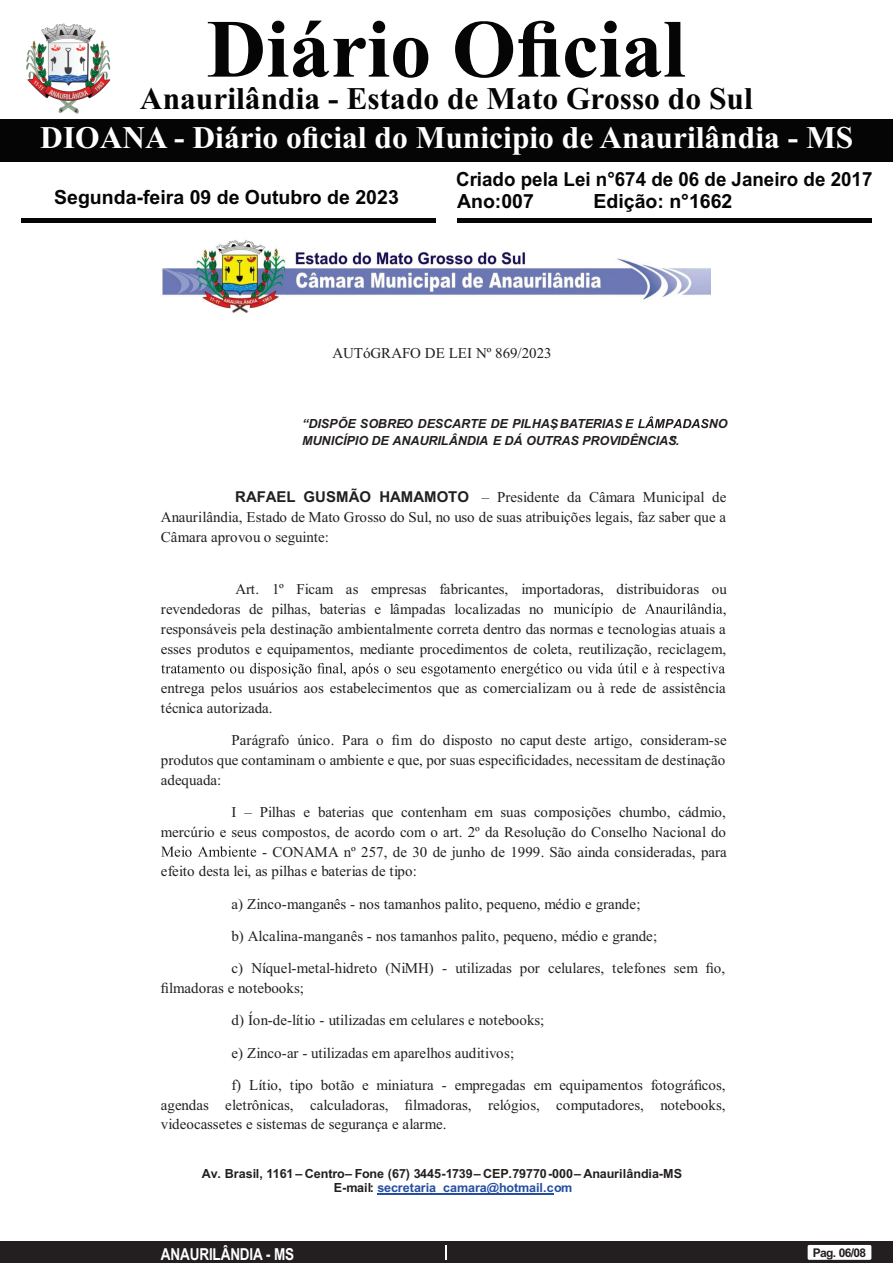
<style>
.page{position:relative;width:893px;height:1263px;background:#fff}
.page>*{position:absolute;margin:0;border:0;box-sizing:border-box;transform-origin:0 0}
.t1{font:700 82.5px "Times New Roman";color:#040504}
.t2{font:700 31.5px "Times New Roman";color:#fff}
.t3{font:700 31.5px "Times New Roman";color:#040504}
.t4{font:700 19.5px/21.8px "Arial";color:#040504;scale:.96 1}
.t5{font:700 19.5px "Arial";color:#040504}
.t6{font:700 16.5px "Arial Narrow";letter-spacing:-.01em;color:#fff}
.t7{font:15px/19.8px "Times New Roman";color:#231f20}
.t8{font:700 12.6px/14.4px "Arial";color:#231f20}
.t9{font:italic 700 12.6px "Arial";letter-spacing:-.005em;color:#231f20}
.t10{font:700 12px "Arial";letter-spacing:-.055em;color:#231f20}
.s1{font-family:"Arial";font-weight:700}
.s2{color:#244ea2}
</style>
<div class="page">
<div style="left:0;top:1242px;width:893px;height:21px;background:#231f20"></div>
<svg style="left:446px;top:1245px;width:1px;height:15px"></svg>
<div style="left:808px;top:1245px;width:63px;height:15px;background:#fff;border-radius:2px"></div>
<div style="left:0;top:119px;width:893px;height:42px;background:#040504"></div>
<hr style="left:21px;top:218px;width:415px;height:4px;background:#040504">
<hr style="left:457px;top:218px;width:415px;height:4px;background:#040504">
<img style="left:26px;top:23px;width:85px;height:91px">
<img style="left:162px;top:240px;width:549px;height:72px">
<svg style="left:625px;top:416px;width:84px;height:12px"></svg>
<svg style="left:554px;top:603px;width:169px;height:14px"></svg>
<svg style="left:161px;top:663px;width:564px;height:13px"></svg>
<svg style="left:161px;top:846px;width:95px;height:11px"></svg>
<hr style="left:377px;top:1193px;width:177px;height:2px;background:#244ea2">
<h1 class="t1" style="left:207px;top:21px;width:480px">Diário Oficial</h1>
<h2 class="t3" style="left:140px;top:88px;width:614px">Anaurilândia - Estado de Mato Grosso do Sul</h2>
<h2 class="t2" style="left:40px;top:126px;width:814px">DIOANA - Diário oficial do Municipio de Anaurilândia - MS</h2>
<h3 class="t5" style="left:54px;top:190px;width:346px">Segunda-feira 09 de Outubro de 2023</h3>
<h3 class="t4" style="left:456px;top:170px;width:435px">Criado pela Lei n°674 de 06 de Janeiro de 2017<br>Ano:007</h3>
<h3 class="t5" style="left:593px;top:193px;width:140px">Edição: n°1662</h3>
<p class="t7" style="left:333px;top:344px;width:221px">AUTóGRAFO DE LEI Nº 869/2023</p>
<p class="t9" style="left:302px;top:419px;width:322px">“DISPÕE SOBREO DESCARTE DE PILHAS, BATERIAS</p>
<p class="t9" style="left:709px;top:419px;width:20px">NO</p>
<p class="t9" style="left:302px;top:435px;width:378px">MUNICÍPIO DE ANAURILÂNDIA E DÁ OUTRAS PROVIDÊNCIAS”.</p>
<p class="t7" style="left:161px;top:489px;width:567px;text-align:justify;text-indent:74px"><span class="s1">RAFAEL GUSMÃO HAMAMOTO</span> – Presidente da Câmara Municipal de Anaurilândia, Estado de Mato Grosso do Sul, no uso de suas atribuições legais, faz saber que a Câmara aprovou o seguinte:</p>
<p class="t7" style="left:161px;top:580px;width:567px;text-indent:75px">Art. 1º Ficam as empresas fabricantes, importadoras, distribuidoras ou revendedoras de pilhas, baterias e lâmpadas localizadas no</p>
<p class="t7" style="left:161px;top:600px;width:567px;text-align:justify;text-indent:562px">, responsáveis pela destinação ambientalmente correta dentro das normas e tecnologias atuais a esses produtos e equipamentos, mediante procedimentos de coleta, reutilização, reciclagem,</p>
<p class="t7" style="left:161px;top:680px;width:566px">entrega pelos usuários aos estabelecimentos que as comercializam ou à rede de assistência técnica autorizada.</p>
<p class="t7" style="left:161px;top:732px;width:567px;text-align:justify;text-indent:71px">Parágrafo único. Para o fim do disposto no caput deste artigo, consideram-se produtos que contaminam o ambiente e que, por suas especificidades, necessitam de destinação adequada:</p>
<p class="t7" style="left:161px;top:803px;width:567px;text-align:right">I – Pilhas e baterias que contenham em suas composições chumbo, cádmio,<br>mercúrio e seus compostos, de acordo com o art. 2º da Resolução do Conselho Nacional do</p>
<p class="t7" style="left:161px;top:843px;width:567px;text-indent:101px">- CONAMA nº 257, de 30 de junho de 1999. São ainda consideradas, para efeito desta lei, as pilhas e baterias de tipo:</p>
<p class="t7" style="left:232px;top:889px;width:495px;line-height:32.2px">a) Zinco-manganês - nos tamanhos palito, pequeno, médio e grande;<br>b) Alcalina-manganês - nos tamanhos palito, pequeno, médio e grande;<br>c) Níquel-metal-hidreto (NiMH) - utilizadas por celulares, telefones sem fio,</p>
<p class="t7" style="left:232px;top:973px;width:495px;line-height:32.2px;text-indent:-71px">filmadoras e notebooks;<br>d) Íon-de-lítio - utilizadas em celulares e notebooks;<br>e) Zinco-ar - utilizadas em aparelhos auditivos;<br>f) Lítio, tipo botão e miniatura - empregadas em equipamentos fotográficos,</p>
<p class="t7" style="left:161px;top:1096px;width:566px">agendas eletrônicas, calculadoras, filmadoras, relógios, computadores, notebooks, videocassetes e sistemas de segurança e alarme.</p>
<p class="t8" style="left:334px;top:1167px;width:350px;text-indent:-132px">Av. Brasil, 1161 – Centro– Fone (67) 3445-1739– CEP.79770-000– Anaurilândia-MS<br>E-mail: <span class="s2">secretaria_camara@hotmail.com</span></p>
<p class="t6" style="left:161px;top:1248px;width:135px">ANAURILÂNDIA - MS</p>
<p class="t10" style="left:813px;top:1248px;width:55px">Pag. 06/08</p>
</div>
